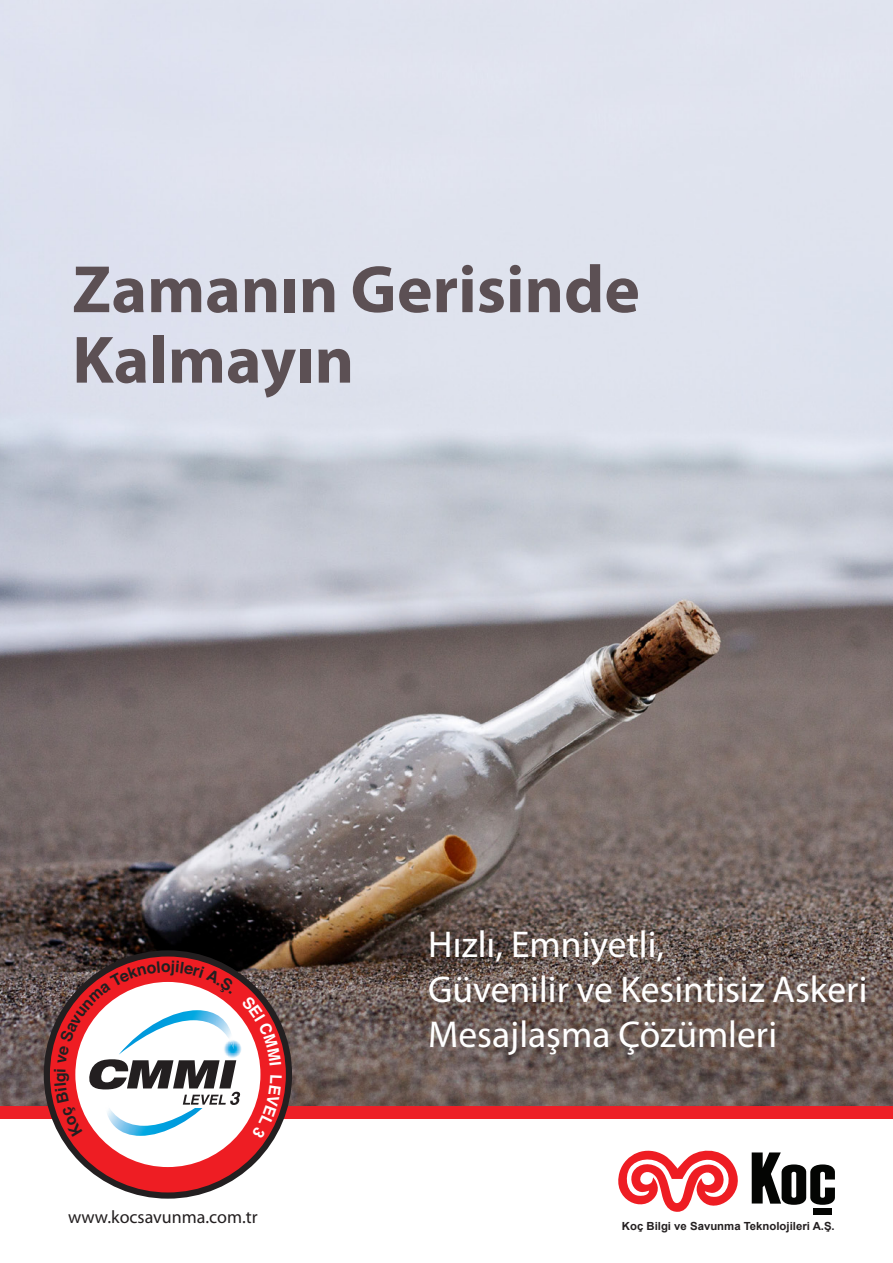
<style>
.page{position:relative;width:893px;height:1263px;background:#fff}
.page>*{position:absolute;margin:0;border:0;box-sizing:border-box;transform-origin:0 0}
.t1{font:700 67.5px/70.5px "Myriad Pro";color:#5c5054}
.t2{font:37.5px/45px "Myriad Pro";color:#fff}
.t3{font:18px "Myriad Pro";color:#231f20}
.t4{font:700 11.25px "Arial";color:#231f20}
</style>
<div class="page">
<img style="left:0;top:0;width:893px;height:1106px">
<svg style="left:618px;top:1150px;width:120px;height:62px"></svg>
<div style="left:813px;top:1208px;width:18px;height:6px;background:#040503"></div>
<svg style="left:752px;top:1152px;width:83px;height:53px"></svg>
<div style="left:0;top:1106px;width:893px;height:12px;background:#ed1f26"></div>
<svg style="left:44px;top:950px;width:248px;height:248px"></svg>
<div style="left:75px;top:982px;width:185px;height:185px;background:#fff;border-radius:50%"></div>
<svg style="left:54px;top:960px;width:228px;height:179px"></svg>
<h1 class="t1" style="left:72px;top:255px;width:569px">Zamanın Gerisinde<br>Kalmayın</h1>
<p class="t3" style="left:68px;top:1207px;width:191px">www.kocsavunma.com.tr</p>
<p class="t2" style="left:428px;top:923px;width:441px">Hızlı, Emniyetli,<br>Güvenilir ve Kesintisiz Askeri<br>Mesajlaşma Çözümleri</p>
<p class="t4" style="left:622px;top:1218px;width:214px">Koç Bilgi ve Savunma Teknolojileri A.Ş.</p>
</div>
